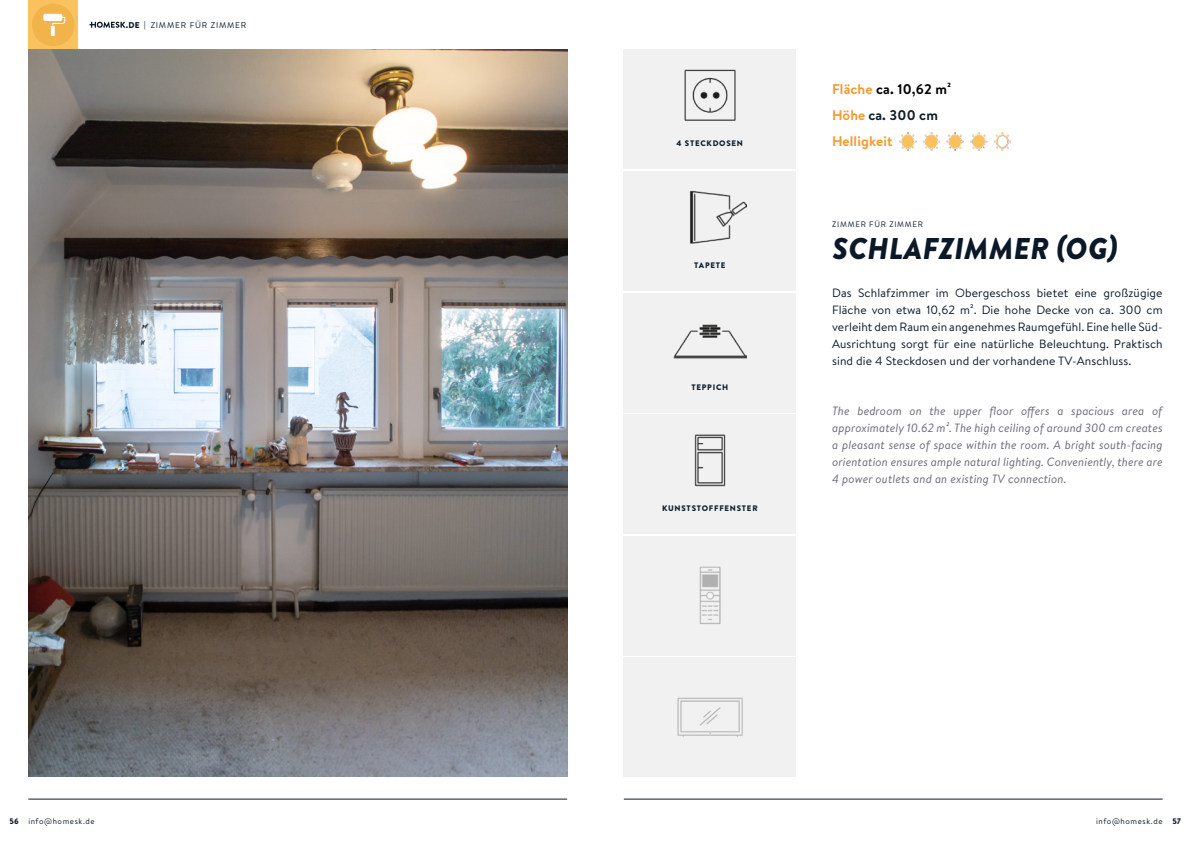
<style>
.page{position:relative;width:1191px;height:842px;background:#fff}
.page>*{position:absolute;margin:0;border:0;box-sizing:border-box;transform-origin:0 0}
.Notes{font:italic 900 30px "Brandon Text";letter-spacing:.015em;color:#0a1827}
.Fließtext{font:700 14px "Brandon Text";letter-spacing:.01em;color:#000}
.Fließtext-2{font:700 14px "Brandon Text";letter-spacing:.01em;color:#0c1d2b}
.Fließtext-3{font:700 14px "Brandon Text";letter-spacing:.01em;color:#f29b32}
.Notes-2{font:italic 12px/17px "Brandon Text";letter-spacing:.01em;color:#696a76;text-align:justify}
.Notes-3{font:12px/17px "Brandon Text";letter-spacing:.01em;color:#0a1827;text-align:justify}
.Fließtext-4{font:8.4px "Brandon Text";letter-spacing:.095em;color:#0c1d2b}
.t1{font:900 8.4px "Brandon Text";color:#0a1827}
.Fließtext-5{font:900 8px "Brandon Text";letter-spacing:.095em;color:#0c1d2b}
.t2{font:8px "Brandon Text";letter-spacing:.075em;color:#0a1827}
.Fließtext-6{font:8px "Brandon Text";letter-spacing:.095em;color:#0c1d2b}
.t3{font:900 8px "Brandon Text";color:#0a1827}
.s1{font-weight:900;color:#0a1827}
.s2{color:#f29b32}
.s3{font-weight:900}
</style>
<div class="page">
<svg style="left:89px;top:22px;width:36px;height:6px"></svg>
<div style="left:28px;top:0;width:50px;height:50px;background:#fac25f"></div>
<div style="left:32px;top:4px;width:42px;height:42px;background:#f0b44a;border-radius:50%"></div>
<div style="left:44px;top:14px;width:18px;height:6px;background:#fff"></div>
<div style="left:43px;top:14px;width:19px;height:7px;border:1px solid #fff"></div>
<svg style="left:51px;top:26px;width:4px;height:10px"></svg>
<svg style="left:52px;top:16px;width:14px;height:11px"></svg>
<hr style="left:28px;top:799px;width:539px;height:1px;background:#0a1827">
<hr style="left:624px;top:799px;width:538px;height:1px;background:#0a1827">
<img style="left:28px;top:50px;width:539px;height:727px">
<div style="left:624px;top:50px;width:172px;height:119px;background:#f1f1f1"></div>
<div style="left:624px;top:171px;width:172px;height:120px;background:#f1f1f1"></div>
<div style="left:624px;top:414px;width:172px;height:120px;background:#f1f1f1"></div>
<div style="left:624px;top:293px;width:172px;height:119px;background:#f1f1f1"></div>
<div style="left:624px;top:536px;width:172px;height:119px;background:#f1f1f1"></div>
<div style="left:624px;top:657px;width:172px;height:120px;background:#f1f1f1"></div>
<img style="left:899px;top:133px;width:111px;height:17px">
<img style="left:673px;top:324px;width:73px;height:35px">
<img style="left:684px;top:69px;width:52px;height:52px">
<img style="left:699px;top:566px;width:22px;height:58px">
<img style="left:677px;top:697px;width:66px;height:40px">
<img style="left:694px;top:434px;width:32px;height:53px">
<img style="left:689px;top:190px;width:57px;height:54px">
<p class="Fließtext-4" style="left:144px;top:19px;width:104px"><span class="s1">|</span> ZIMMER FÜR ZIMMER</p>
<p class="t1" style="left:126px;top:19px;width:15px">.DE</p>
<p class="Fließtext-5" style="left:676px;top:138px;width:68px">4 STECKDOSEN</p>
<p class="Fließtext-5" style="left:694px;top:260px;width:33px">TAPETE</p>
<p class="Fließtext-5" style="left:691px;top:381px;width:38px">TEPPICH</p>
<p class="Fließtext-5" style="left:662px;top:502px;width:97px">KUNSTSTOFFFENSTER</p>
<p class="Fließtext" style="left:832px;top:80px;width:121px"><span class="s2">Fläche</span> ca. 10,62 m²</p>
<p class="Fließtext-2" style="left:832px;top:106px;width:107px"><span class="s2">Höhe</span> ca. 300 cm</p>
<p class="Fließtext-3" style="left:832px;top:132px;width:62px">Helligkeit</p>
<p class="Fließtext-6" style="left:832px;top:219px;width:92px">ZIMMER FÜR ZIMMER</p>
<p class="Notes" style="left:832px;top:227px;width:287px">SCHLAFZIMMER (OG)</p>
<p class="Notes-3" style="left:832px;top:284px;width:332px">Das Schlafzimmer im Obergeschoss bietet eine großzügige Fläche von etwa 10,62 m². Die hohe Decke von ca. 300 cm verleiht dem Raum ein angenehmes Raumgefühl. Eine helle Süd-Ausrichtung sorgt für eine natürliche Beleuchtung. Praktisch sind die 4 Steckdosen und der vorhandene TV-Anschluss.</p>
<p class="Notes-2" style="left:832px;top:402px;width:332px">The bedroom on the upper floor offers a spacious area of approximately 10.62 m². The high ceiling of around 300 cm creates a pleasant sense of space within the room. A bright south-facing orientation ensures ample natural lighting. Conveniently, there are 4 power outlets and an existing TV connection.</p>
<p class="t3" style="left:10px;top:815px;width:11px">56</p>
<p class="t2" style="left:28px;top:815px;width:68px">info@homesk.de</p>
<p class="t2" style="left:1096px;top:815px;width:86px">info@homesk.de <span class="s3">57</span></p>
</div>
